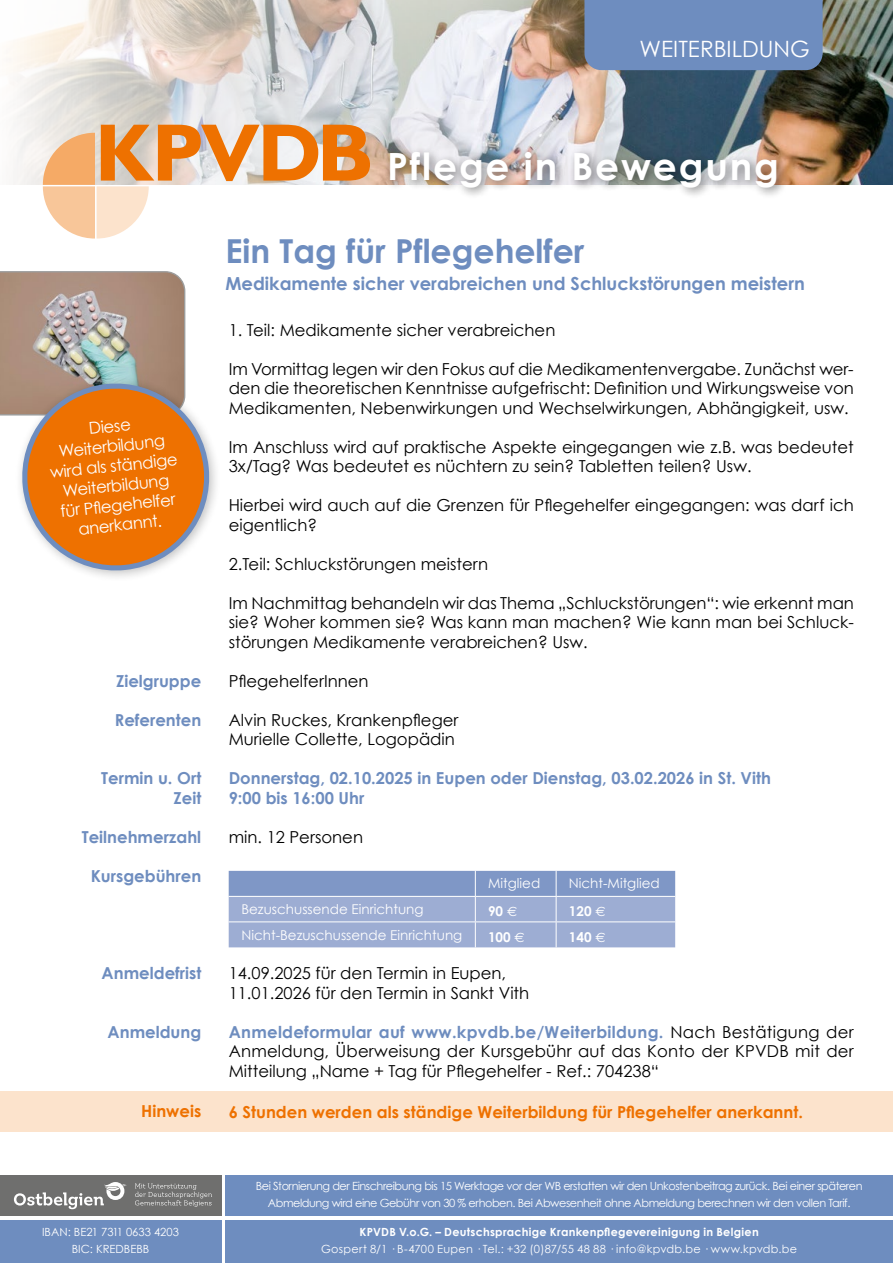
<style>
.page{position:relative;width:893px;height:1263px;background:#fff}
.page>*{position:absolute;margin:0;border:0;box-sizing:border-box;transform-origin:0 0}
.t1{font:700 37.5px "Century Gothic";letter-spacing:.05em;color:#fff}
.t2{font:700 33px "Century Gothic";color:#6e8dbf}
.t3{font:22.5px "Century Gothic";color:#fff}
.t4{font:700 18px "Century Gothic";color:#6e8dbf}
.t5{font:16.5px/19.5px "Century Gothic";color:#000}
.t6{font:700 16.5px/19.5px "Century Gothic";color:#6e8dbf}
.t7{font:16.5px/19.8px "Century Gothic";color:#fff;text-align:center}
.t8{font:700 16.5px "Century Gothic";color:#ee7100}
.t9{font:13.5px "Century Gothic";color:#fff}
.t10{font:700 13.5px "Century Gothic";color:#fff}
.t11{font:11.25px/16.5px "Century Gothic";letter-spacing:-.04em;color:#fff;text-align:center}
.t12{font:11.25px "Century Gothic";letter-spacing:.025em;color:#fff}
.t13{font:700 11.25px "Century Gothic";letter-spacing:.025em;color:#fff}
.t14{font:11.25px/16.5px "Century Gothic";color:#fff;text-align:center}
.s1{font-family:"Euro Sans Std";font-weight:400}
.s2{font-weight:700;color:#6e8dbf}
</style>
<div class="page">
<div style="left:0;top:1091px;width:893px;height:41px;background:#fce3cc"></div>
<img style="left:9px;top:0;width:884px;height:185px">
<svg style="left:43px;top:125px;width:327px;height:114px"></svg>
<div style="left:384px;top:146px;width:404px;height:53px;background:#000;opacity:.5"></div>
<div style="left:584px;top:0;width:239px;height:70px;background:#6e8dbf"></div>
<svg style="left:229px;top:871px;width:446px;height:76px;background:#96a8d0"></svg>
<div style="left:0;top:1220px;width:221px;height:43px;background:#6e8dbf"></div>
<div style="left:225px;top:1220px;width:668px;height:43px;background:#6e8dbf"></div>
<div style="left:0;top:1175px;width:221px;height:41px;background:#6f6f6e"></div>
<div style="left:225px;top:1175px;width:668px;height:41px;background:#6e8dbf"></div>
<svg style="left:135px;top:1183px;width:77px;height:24px"></svg>
<svg style="left:14px;top:1182px;width:113px;height:27px"></svg>
<div style="left:14px;top:375px;width:208px;height:208px;background:#000;opacity:.25"></div>
<svg style="left:0;top:271px;width:211px;height:302px"></svg>
<h3 class="t3" style="left:640px;top:36px;width:172px">WEITERBILDUNG</h3>
<p class="t7" style="left:45px;top:423px;width:129px;rotate:-6deg">Diese<br>Weiterbildung wird als ständige<br>Weiterbildung für Pfl egehelfer anerkannt.</p>
<p class="t6" style="left:116px;top:670px;width:87px">Zielgruppe</p>
<p class="t6" style="left:115px;top:709px;width:88px">Referenten</p>
<p class="t6" style="left:101px;top:768px;width:101px;text-align:right">Termin u. Ort<br>Zeit</p>
<p class="t6" style="left:82px;top:826px;width:121px">Teilnehmerzahl</p>
<p class="t6" style="left:91px;top:865px;width:112px">Kursgebühren</p>
<p class="t6" style="left:102px;top:963px;width:101px">Anmeldefrist</p>
<p class="t6" style="left:108px;top:1021px;width:95px">Anmeldung</p>
<p class="t8" style="left:141px;top:1101px;width:62px">Hinweis</p>
<p class="t14" style="left:42px;top:1224px;width:138px">IBAN: BE21 7311 0633 4203<br>BIC: KREDBEBB</p>
<h1 class="t1" style="left:387px;top:143px;width:393px">Pflege in Bewegung</h1>
<h2 class="t2" style="left:225px;top:231px;width:361px">Ein Tag für Pflegehelfer</h2>
<p class="t4" style="left:225px;top:272px;width:581px">Medikamente sicher verabreichen und Schluckstörungen meistern</p>
<p class="t5" style="left:229px;top:320px;width:328px">1. Teil: Medikamente sicher verabreichen</p>
<p class="t5" style="left:229px;top:359px;width:627px;text-align:justify">Im Vormittag legen wir den Fokus auf die Medikamentenvergabe. Zunächst wer&shy;den die theoretischen Kenntnisse aufgefrischt: Definition und Wirkungsweise von Medikamenten, Nebenwirkungen und Wechselwirkungen, Abhängigkeit, usw.</p>
<p class="t5" style="left:229px;top:437px;width:627px">Im Anschluss wird auf praktische Aspekte eingegangen wie z.B. was bedeutet<br>3x/Tag? Was bedeutet es nüchtern zu sein? Tabletten teilen? Usw.</p>
<p class="t5" style="left:229px;top:495px;width:627px">Hierbei wird auch auf die Grenzen für Pflegehelfer eingegangen: was darf ich eigentlich?</p>
<p class="t5" style="left:229px;top:554px;width:261px">2.Teil: Schluckstörungen meistern</p>
<p class="t5" style="left:229px;top:593px;width:627px;text-align:justify">Im Nachmittag behandeln wir das Thema „Schluckstörungen“: wie erkennt man sie? Woher kommen sie? Was kann man machen? Wie kann man bei Schluck&shy;störungen Medikamente verabreichen? Usw.</p>
<p class="t5" style="left:229px;top:671px;width:141px">PflegehelferInnen</p>
<p class="t5" style="left:229px;top:710px;width:231px">Alvin Ruckes, Krankenpfleger<br>Murielle Collette, Logopädin</p>
<p class="t6" style="left:229px;top:768px;width:544px">Donnerstag, 02.10.2025 in Eupen oder Dienstag, 03.02.2026 in St. Vith<br>9:00 bis 16:00 Uhr</p>
<p class="t5" style="left:229px;top:827px;width:136px">min. 12 Personen</p>
<p class="t9" style="left:488px;top:875px;width:54px">Mitglied</p>
<p class="t9" style="left:569px;top:875px;width:92px">Nicht-Mitglied</p>
<p class="t9" style="left:241px;top:901px;width:184px">Bezuschussende Einrichtung</p>
<p class="t10" style="left:488px;top:902px;width:31px">90 <span class="s1">€</span></p>
<p class="t10" style="left:569px;top:902px;width:38px">120 <span class="s1">€</span></p>
<p class="t9" style="left:241px;top:927px;width:222px">Nicht-Bezuschussende Einrichtung</p>
<p class="t10" style="left:488px;top:928px;width:38px">100 <span class="s1">€</span></p>
<p class="t10" style="left:569px;top:928px;width:38px">140 <span class="s1">€</span></p>
<p class="t5" style="left:229px;top:963px;width:302px">14.09.2025 für den Termin in Eupen,<br>11.01.2026 für den Termin in Sankt Vith</p>
<p class="t5" style="left:229px;top:1022px;width:627px;text-align:justify"><span class="s2">Anmeldeformular auf www.kpvdb.be/Weiterbildung.</span> Nach Bestätigung der Anmeldung, Überweisung der Kursgebühr auf das Konto der KPVDB mit der Mitteilung „Name + Tag für Pflegehelfer - Ref.: 704238“</p>
<p class="t8" style="left:229px;top:1101px;width:576px">6 Stunden werden als ständige Weiterbildung für Pflegehelfer anerkannt.</p>
<p class="t11" style="left:256px;top:1178px;width:608px">Bei Stornierung der Einschreibung bis 15 Werktage vor der WB erstatten wir den Unkostenbeitrag zurück. Bei einer späteren<br>Abmeldung wird eine Gebühr von 30 % erhoben. Bei Abwesenheit ohne Abmeldung berechnen wir den vollen Tarif.</p>
<p class="t13" style="left:360px;top:1225px;width:401px">KPVDB V.o.G. – Deutschsprachige Krankenpflegevereinigung in Belgien</p>
<p class="t12" style="left:321px;top:1242px;width:477px">Gospert 8/1 · B-4700 Eupen · Tel.: +32 (0)87/55 48 88 · info@kpvdb.be · www.kpvdb.be</p>
</div>
